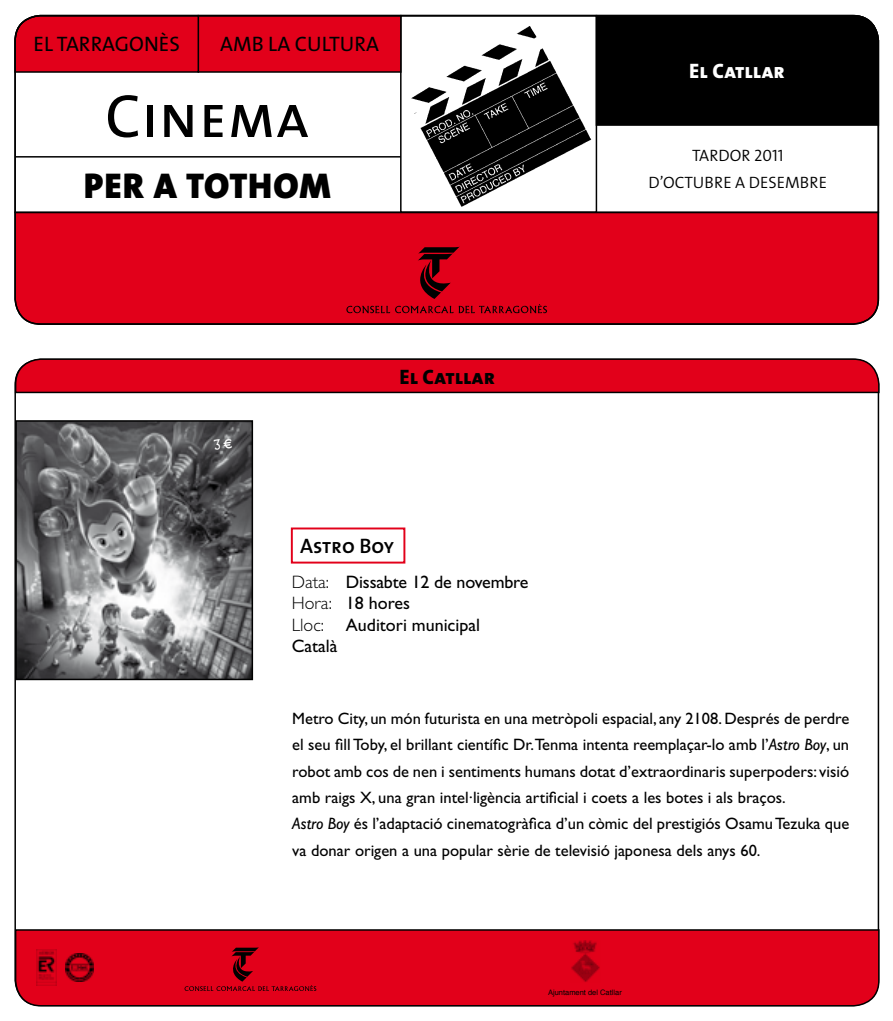
<style>
.page{position:relative;width:893px;height:1021px;background:#fff}
.page>*{position:absolute;margin:0;border:0;box-sizing:border-box;transform-origin:0 0}
.t1{font:61.5px "The Sans Caps";color:#000}
.t2{font:36px "The Sans Black Caps";letter-spacing:.02em;color:#000}
.t3{font:21px "The Sans Caps";color:#000}
.t4{font:21px "The Sans Extra Bold Caps";color:#fff}
.t5{font:21px "The Sans Extra Bold Caps";color:#000}
.t6{font:21px "The Sans Semi Bold Caps";color:#000}
.t7{font:18px/21.6px "Gill Sans";color:#000}
.t8{font:16.5px/26.2px "Gill Sans";color:#000}
.t9{font:16.5px/27px "The Sans Semi Light Caps";color:#000;text-align:center}
.t10{font:7.5px "Helvetica";color:#000}
.s1{font-weight:300}
.s2{font-style:italic}
</style>
<div class="page">
<img style="left:18px;top:423px;width:232px;height:254px">
<div style="left:15px;top:420px;width:238px;height:260px;border:2px solid #000"></div>
<div style="left:17px;top:214px;width:863px;height:111px;background:#e2001a"></div>
<svg style="left:14px;top:14px;width:866px;height:200px"></svg>
<hr style="left:15px;top:156px;width:386px;height:1px;background:#000">
<svg style="left:346px;top:246px;width:201px;height:67px;background:#cc0017"></svg>
<svg style="left:14px;top:928px;width:866px;height:79px;background:#d7071f"></svg>
<img style="left:37px;top:949px;width:19px;height:36px">
<img style="left:65px;top:953px;width:28px;height:28px">
<svg style="left:185px;top:947px;width:131px;height:44px;background:#cc0017"></svg>
<svg style="left:14px;top:358px;width:866px;height:36px;background:#cf0a21"></svg>
<div style="left:291px;top:527px;width:114px;height:36px;border:2px solid #e2001a"></div>
<img style="left:403px;top:22px;width:190px;height:185px">
<img style="left:570px;top:940px;width:31px;height:42px">
<svg style="left:213px;top:438px;width:20px;height:12px"></svg>
<p class="t3" style="left:34px;top:26px;width:148px">EL TARRAGONÈS</p>
<p class="t3" style="left:220px;top:26px;width:160px">AMB LA CULTURA</p>
<h1 class="t1" style="left:105px;top:65px;width:206px">Cinema</h1>
<h2 class="t2" style="left:84px;top:155px;width:249px">PER A TOTHOM</h2>
<p class="t5" style="left:399px;top:359px;width:97px">El Catllar</p>
<p class="t6" style="left:300px;top:528px;width:95px">Astro Boy</p>
<p class="t7" style="left:292px;top:571px;width:238px"><span class="s1">Data:</span> Dissabte 12 de novembre<br><span class="s1">Hora:</span> 18 hores<br><span class="s1">Lloc:</span> Auditori municipal<br>Català</p>
<p class="t4" style="left:689px;top:53px;width:97px">El Catllar</p>
<p class="t9" style="left:649px;top:141px;width:180px">TARDOR 2011<br>D’OCTUBRE A DESEMBRE</p>
<p class="t8" style="left:292px;top:705px;width:559px">Metro City, un món futurista en una metròpoli espacial, any 2108. Després de perdre el seu fill Toby, el brillant científic Dr.Tenma intenta reemplaçar-lo amb l’<span class="s2">Astro Boy</span>, un robot amb cos de nen i sentiments humans dotat d’extraordinaris superpoders: visió amb raigs X, una gran intel·ligència artificial i coets a les botes i als braços.<br><span class="s2">Astro Boy</span> és l’adaptació cinematogràfica d’un còmic del prestigiós Osamu Tezuka que va donar origen a una popular sèrie de televisió japonesa dels anys 60.</p>
<p class="t10" style="left:548px;top:986px;width:75px">Ajuntament del Catllar</p>
</div>
